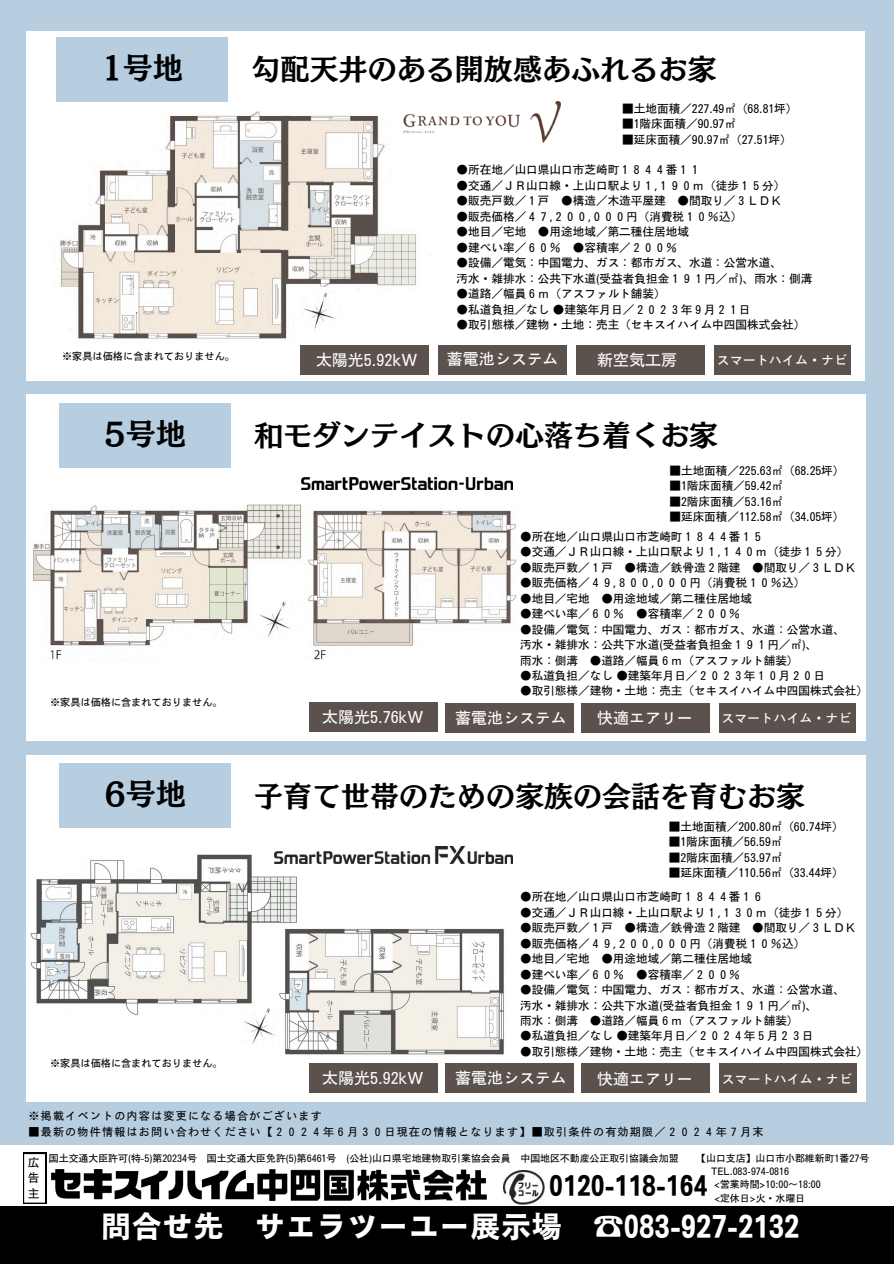
<style>
.page{position:relative;width:894px;height:1264px;background:#fff}
.page>*{position:absolute;margin:0;border:0;box-sizing:border-box;transform-origin:0 0}
.t1{font:30.75px "Motoya Gothic Std W6";color:#fff}
.t2{font:30px "Canva Mode Min A Std B";color:#000}
.t3{font:29.1px "Canva Mode Min A Std B";color:#000}
.t4{font:28.95px "Canva Mode Min A Std B";color:#000}
.t5{font:27.75px "Motoya Gothic Std W6";color:#000}
.t6{font:15.9px "Motoya Gothic Std W3";color:#fff}
.t7{font:13.05px "Motoya Gothic Std W3";color:#fff}
.t8{font:11.7px/15.6px "Motoya Gothic Std W3";color:#000;text-align:justify}
.t9{font:11.55px/15.5px "Motoya Gothic Std W3";color:#000}
.t10{font:11.1px "Motoya Gothic Std W3";letter-spacing:.11em;color:#000}
.t11{font:10.2px "Motoya Gothic Std W3";color:#000}
.t12{font:9.9px/13.2px "Motoya Gothic Std W3";color:#000}
</style>
<div class="page">
<div style="left:0;top:0;width:893px;height:1263px;background:#b7cee1"></div>
<div style="left:0;top:1145px;width:893px;height:118px;background:#fff"></div>
<div style="left:0;top:1206px;width:893px;height:57px;background:#000"></div>
<svg style="left:23px;top:1152px;width:23px;height:51px"></svg>
<img style="left:51px;top:1169px;width:435px;height:31px">
<img style="left:503px;top:1170px;width:41px;height:34px">
<div style="left:26px;top:31px;width:838px;height:350px;background:#fff"></div>
<div style="left:56px;top:37px;width:172px;height:65px;background:#b7cee1"></div>
<div style="left:26px;top:394px;width:838px;height:347px;background:#fff"></div>
<div style="left:59px;top:403px;width:171px;height:64px;background:#b7cee1"></div>
<img style="left:60px;top:111px;width:356px;height:228px">
<img style="left:33px;top:504px;width:483px;height:156px">
<div style="left:300px;top:345px;width:128px;height:30px;background:#5b524d"></div>
<div style="left:714px;top:345px;width:137px;height:30px;background:#5b524d"></div>
<img style="left:403px;top:102px;width:157px;height:40px">
<img style="left:301px;top:477px;width:211px;height:12px">
<div style="left:438px;top:345px;width:129px;height:30px;background:#5b524d"></div>
<div style="left:575px;top:345px;width:129px;height:30px;background:#5b524d"></div>
<div style="left:309px;top:702px;width:129px;height:30px;background:#5b524d"></div>
<div style="left:445px;top:702px;width:128px;height:30px;background:#5b524d"></div>
<div style="left:581px;top:702px;width:128px;height:30px;background:#5b524d"></div>
<div style="left:719px;top:702px;width:136px;height:30px;background:#5b524d"></div>
<img style="left:300px;top:287px;width:40px;height:45px">
<img style="left:255px;top:599px;width:39px;height:43px">
<div style="left:26px;top:754px;width:838px;height:347px;background:#fff"></div>
<div style="left:59px;top:763px;width:171px;height:65px;background:#b7cee1"></div>
<div style="left:309px;top:1062px;width:129px;height:30px;background:#5b524d"></div>
<div style="left:445px;top:1063px;width:128px;height:30px;background:#5b524d"></div>
<div style="left:581px;top:1063px;width:128px;height:30px;background:#5b524d"></div>
<div style="left:719px;top:1063px;width:137px;height:30px;background:#5b524d"></div>
<img style="left:30px;top:854px;width:267px;height:161px">
<img style="left:240px;top:1006px;width:38px;height:38px">
<div style="left:29px;top:837px;width:6px;height:94px;background:#fff"></div>
<div style="left:256px;top:824px;width:44px;height:51px;background:#fff"></div>
<img style="left:279px;top:926px;width:225px;height:129px">
<img style="left:274px;top:846px;width:238px;height:17px">
<p class="t2" style="left:101px;top:52px;width:83px">1号地</p>
<h2 class="t11" style="left:62px;top:351px;width:174px">※家具は価格に含まれておりません。</h2>
<h4 class="t2" style="left:104px;top:418px;width:83px">5号地</h4>
<p class="t11" style="left:50px;top:697px;width:174px">※家具は価格に含まれておりません。</p>
<h2 class="t2" style="left:104px;top:778px;width:83px">6号地</h2>
<h4 class="t11" style="left:50px;top:1057px;width:174px">※家具は価格に含まれておりません。</h4>
<h3 class="t3" style="left:251px;top:54px;width:466px">勾配天井のある開放感あふれるお家</h3>
<p class="t9" style="left:622px;top:100px;width:177px">■土地面積／227.49㎡（68.81坪）</p>
<p class="t9" style="left:622px;top:116px;width:115px">■1階床面積／90.97㎡</p>
<p class="t9" style="left:622px;top:131px;width:171px">■延床面積／90.97㎡（27.51坪）</p>
<h1 class="t6" style="left:316px;top:352px;width:103px">太陽光5.92kW</h1>
<h1 class="t9" style="left:456px;top:162px;width:245px">●所在地／山口県山口市芝崎町１８４４番１１</h1>
<h1 class="t9" style="left:456px;top:177px;width:330px">●交通／ＪＲ山口線・上山口駅より１,１９０ｍ（徒歩１５分）</h1>
<h1 class="t9" style="left:456px;top:193px;width:327px">●販売戸数／１戸 ●構造／木造平屋建 ●間取り／３ＬＤＫ</h1>
<h1 class="t9" style="left:456px;top:208px;width:287px">●販売価格／４７,２００,０００円（消費税１０％込）</h1>
<h1 class="t9" style="left:456px;top:224px;width:234px">●地目／宅地 ●用途地域／第二種住居地域</h1>
<h1 class="t9" style="left:456px;top:239px;width:222px">●建ぺい率／６０％ ●容積率／２００％</h1>
<h1 class="t9" style="left:456px;top:255px;width:357px">●設備／電気：中国電力、ガス：都市ガス、水道：公営水道、<br>汚水・雑排水：公共下水道(受益者負担金１９１円／㎡)、雨水：側溝</h1>
<h1 class="t9" style="left:456px;top:286px;width:211px">●道路／幅員６ｍ（アスファルト舗装）</h1>
<h1 class="t9" style="left:456px;top:301px;width:291px">●私道負担／なし ●建築年月日／２０２３年９月２１日</h1>
<h1 class="t9" style="left:456px;top:317px;width:350px">●取引態様／建物・土地：売主（セキスイハイム中四国株式会社）</h1>
<p class="t6" style="left:446px;top:351px;width:113px">蓄電池システム</p>
<p class="t6" style="left:597px;top:352px;width:81px">新空気工房</p>
<p class="t7" style="left:716px;top:354px;width:132px">スマートハイム・ナビ</p>
<h4 class="t4" style="left:254px;top:420px;width:465px">和モダンテイストの心落ち着くお家</h4>
<p class="t9" style="left:669px;top:462px;width:176px">■土地面積／225.63㎡（68.25坪）</p>
<p class="t9" style="left:669px;top:478px;width:115px">■1階床面積／59.42㎡</p>
<p class="t9" style="left:669px;top:493px;width:115px">■2階床面積／53.16㎡</p>
<p class="t9" style="left:669px;top:509px;width:176px">■延床面積／112.58㎡（34.05坪）</p>
<h4 class="t9" style="left:520px;top:529px;width:245px">●所在地／山口県山口市芝崎町１８４４番１５</h4>
<h4 class="t9" style="left:520px;top:544px;width:329px">●交通／ＪＲ山口線・上山口駅より１,１４０ｍ（徒歩１５分）</h4>
<h4 class="t9" style="left:520px;top:559px;width:338px">●販売戸数／１戸 ●構造／鉄骨造２階建 ●間取り／３ＬＤＫ</h4>
<h4 class="t9" style="left:520px;top:575px;width:286px">●販売価格／４９,８００,０００円（消費税１０％込）</h4>
<h4 class="t9" style="left:520px;top:590px;width:233px">●地目／宅地 ●用途地域／第二種住居地域</h4>
<h4 class="t9" style="left:520px;top:606px;width:222px">●建ぺい率／６０％ ●容積率／２００％</h4>
<h4 class="t9" style="left:520px;top:621px;width:326px">●設備／電気：中国電力、ガス：都市ガス、水道：公営水道、汚水・雑排水：公共下水道(受益者負担金１９１円／㎡)、<br>雨水：側溝 ●道路／幅員６ｍ（アスファルト舗装）</h4>
<h4 class="t9" style="left:520px;top:668px;width:302px">●私道負担／なし ●建築年月日／２０２３年１０月２０日</h4>
<h4 class="t9" style="left:520px;top:683px;width:349px">●取引態様／建物・土地：売主（セキスイハイム中四国株式会社）</h4>
<h2 class="t6" style="left:322px;top:709px;width:103px">太陽光5.76kW</h2>
<h2 class="t6" style="left:455px;top:709px;width:113px">蓄電池システム</h2>
<h3 class="t7" style="left:721px;top:711px;width:132px">スマートハイム・ナビ</h3>
<p class="t6" style="left:597px;top:710px;width:97px">快適エアリー</p>
<h4 class="t4" style="left:254px;top:781px;width:552px">子育て世帯のための家族の会話を育むお家</h4>
<h5 class="t9" style="left:668px;top:818px;width:176px">■土地面積／200.80㎡（60.74坪）</h5>
<h5 class="t9" style="left:668px;top:834px;width:115px">■1階床面積／56.59㎡</h5>
<h5 class="t9" style="left:668px;top:849px;width:115px">■2階床面積／53.97㎡</h5>
<h5 class="t9" style="left:668px;top:865px;width:176px">■延床面積／110.56㎡（33.44坪）</h5>
<h4 class="t9" style="left:520px;top:889px;width:245px">●所在地／山口県山口市芝崎町１８４４番１６</h4>
<h4 class="t9" style="left:520px;top:904px;width:329px">●交通／ＪＲ山口線・上山口駅より１,１３０ｍ（徒歩１５分）</h4>
<h4 class="t9" style="left:520px;top:920px;width:338px">●販売戸数／１戸 ●構造／鉄骨造２階建 ●間取り／３ＬＤＫ</h4>
<h4 class="t9" style="left:520px;top:935px;width:286px">●販売価格／４９,２００,０００円（消費税１０％込）</h4>
<h4 class="t9" style="left:520px;top:951px;width:233px">●地目／宅地 ●用途地域／第二種住居地域</h4>
<h4 class="t9" style="left:520px;top:966px;width:222px">●建ぺい率／６０％ ●容積率／２００％</h4>
<h4 class="t9" style="left:520px;top:981px;width:326px">●設備／電気：中国電力、ガス：都市ガス、水道：公営水道、汚水・雑排水：公共下水道(受益者負担金１９１円／㎡)、<br>雨水：側溝 ●道路／幅員６ｍ（アスファルト舗装）</h4>
<h4 class="t9" style="left:520px;top:1028px;width:290px">●私道負担／なし ●建築年月日／２０２４年５月２３日</h4>
<h4 class="t9" style="left:520px;top:1043px;width:349px">●取引態様／建物・土地：売主（セキスイハイム中四国株式会社）</h4>
<p class="t6" style="left:322px;top:1069px;width:103px">太陽光5.92kW</p>
<p class="t6" style="left:455px;top:1069px;width:113px">蓄電池システム</p>
<h1 class="t7" style="left:721px;top:1072px;width:132px">スマートハイム・ナビ</h1>
<h3 class="t6" style="left:597px;top:1070px;width:97px">快適エアリー</h3>
<h2 class="t10" style="left:28px;top:1110px;width:295px">※掲載イベントの内容は変更になる場合がございます</h2>
<h2 class="t10" style="left:28px;top:1126px;width:736px">■最新の物件情報はお問い合わせください【２０２４年６月３０日現在の情報となります】■取引条件の有効期限／２０２４年７月末</h2>
<h2 class="t8" style="left:28px;top:1154px;width:13px">広告主</h2>
<p class="t12" style="left:49px;top:1151px;width:631px">国土交通大臣許可(特-5)第20234号 国土交通大臣免許(5)第6461号 (公社)山口県宅地建物取引業協会会員 中国地区不動産公正取引協議会加盟</p>
<p class="t12" style="left:710px;top:1151px;width:160px;text-indent:-15px">【山口支店】山口市小郡維新町1番27号<br>TEL.083-974-0816<br>&lt;営業時間&gt;10:00～18:00</p>
<p class="t5" style="left:549px;top:1171px;width:160px">0120-118-164</p>
<p class="t12" style="left:713px;top:1191px;width:89px">&lt;定休日&gt;火・水曜日</p>
<h2 class="t1" style="left:101px;top:1210px;width:700px">問合せ先 サエラツーユー展示場 ☎083-927-2132</h2>
</div>
